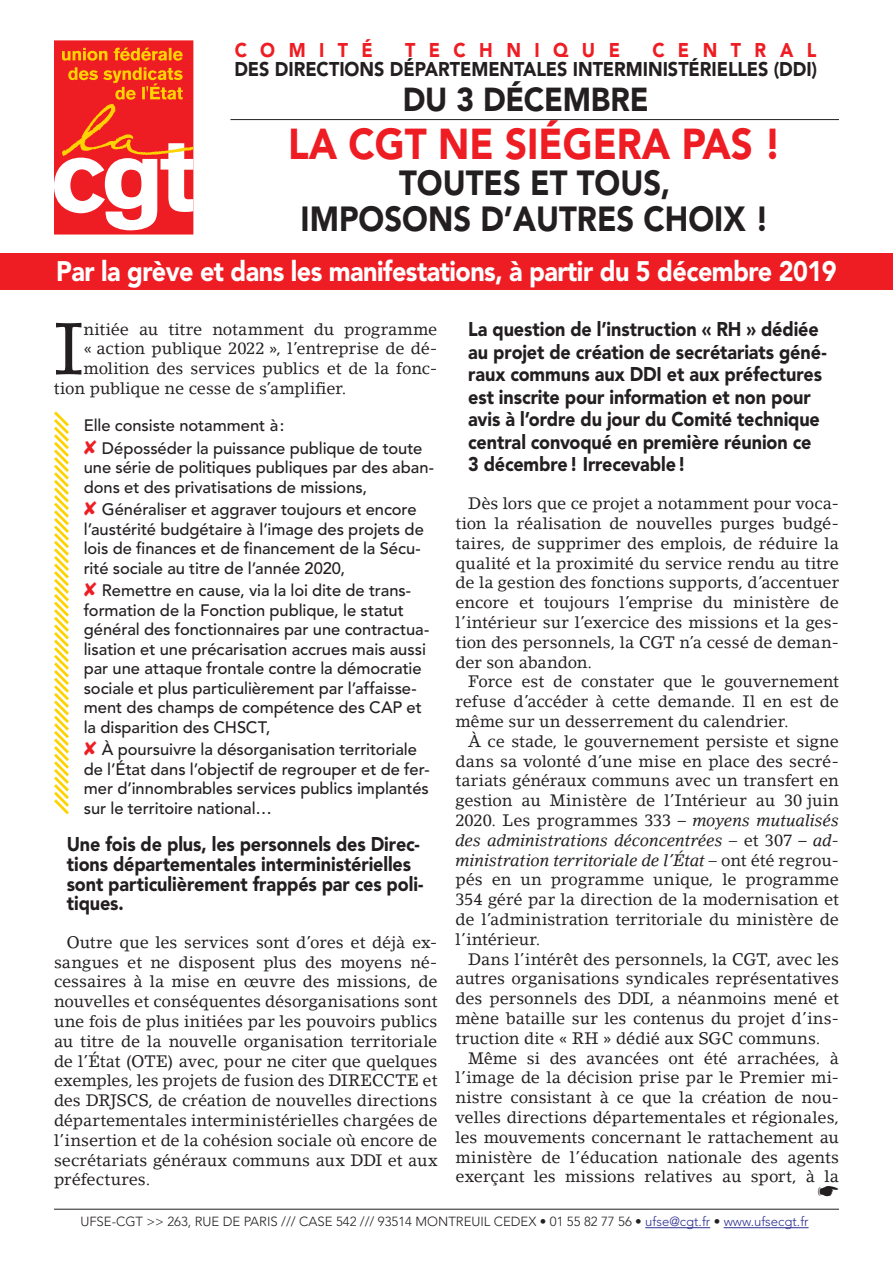
<style>
.page{position:relative;width:893px;height:1263px;background:#fff}
.page>*{position:absolute;margin:0;border:0;box-sizing:border-box;transform-origin:0 0}
.t1{font:72.45px "Lino Letter Std";color:#231f20}
.t2{font:900 42.9px "Avenir LT Std";color:#ee1d23;scale:.9 1}
.t3{font:900 34.65px/36px "Avenir LT Std";color:#231f20;text-align:center;scale:.9 1}
.t4{font:900 33px "Avenir LT Std";letter-spacing:-.01em;color:#231f20;scale:.91 1}
.t5{font:900 28.05px "Avenir LT Std";letter-spacing:-.02em;color:#fff;scale:.9 1}
.t6{font:900 19.8px/22.5px "Avenir LT Std";letter-spacing:-.005em;color:#231f20;scale:.91 1}
.t7{font:900 19.8px "Avenir LT Std";letter-spacing:.745em;color:#ee1d23;scale:.91 1}
.t8{font:16.5px/19.8px "Lino Letter Std";letter-spacing:-.005em;color:#231f20;text-align:justify}
.t9{font:500 16.5px/19.5px "Avenir LT Std";letter-spacing:-.005em;color:#231f20}
.t10{font:300 13.2px "Avenir LT Std";color:#231f20}
.s1{color:#ee1d23}
.s2{font-style:italic}
.s3{color:#2e3092}
</style>
<div class="page">
<svg style="left:54px;top:40px;width:139px;height:195px"></svg>
<hr style="left:645px;top:1227px;width:65px;height:1px;background:#2e3092">
<hr style="left:724px;top:1227px;width:85px;height:1px;background:#2e3092">
<hr style="left:54px;top:1209px;width:785px;height:1px;background:#231f20">
<hr style="left:230px;top:119px;width:609px;height:1px;background:#231f20">
<svg style="left:54px;top:411px;width:15px;height:404px"></svg>
<div style="left:0;top:253px;width:893px;height:36px;background:#ee1d23"></div>
<p class="t7" style="left:235px;top:38px;width:153px">COMITÉ</p>
<p class="t7" style="left:405px;top:38px;width:237px">TECHNIQUE</p>
<p class="t7" style="left:652px;top:38px;width:182px">CENTRAL</p>
<p class="t6" style="left:234px;top:58px;width:642px">DES DIRECTIONS DÉPARTEMENTALES INTERMINISTÉRIELLES (DDI)</p>
<h3 class="t4" style="left:403px;top:80px;width:272px">DU 3 DÉCEMBRE</h3>
<h2 class="t2" style="left:288px;top:118px;width:549px">LA CGT NE SIÉGERA PAS !</h2>
<h3 class="t3" style="left:301px;top:165px;width:522px">TOUTES ET TOUS,<br>IMPOSONS D’AUTRES CHOIX !</h3>
<h3 class="t5" style="left:56px;top:254px;width:869px">Par la grève et dans les manifestations, à partir du 5 décembre 2019</h3>
<h1 class="t1" style="left:54px;top:305px;width:31px">I</h1>
<p class="t8" style="left:83px;top:319px;width:355px">nitiée au titre notamment du programme</p>
<p class="t8" style="left:83px;top:339px;width:355px">« action publique 2022 », l’entreprise de dé-</p>
<p class="t8" style="left:83px;top:358px;width:355px">molition des services publics et de la fonc-</p>
<p class="t8" style="left:54px;top:378px;width:294px">tion publique ne cesse de s’amplifier.</p>
<p class="t9" style="left:84px;top:415px;width:340px;line-height:22.5px">Elle consiste notamment à:<br><span class="s1">✘</span> Déposséder la puissance publique de toute</p>
<p class="t9" style="left:84px;top:458px;width:352px">une série de politiques publiques par des aban&shy;dons et des privatisations de missions,</p>
<p class="t9" style="left:84px;top:500px;width:342px"><span class="s1">✘</span> Généraliser et aggraver toujours et encore l’austérité budgétaire à l’image des projets de lois de finances et de financement de la Sécu&shy;rité sociale au titre de l’année 2020,</p>
<p class="t9" style="left:84px;top:581px;width:347px"><span class="s1">✘</span> Remettre en cause, via la loi dite de trans&shy;formation de la Fonction publique, le statut général des fonctionnaires par une contractua&shy;lisation et une précarisation accrues mais aussi par une attaque frontale contre la démocratie sociale et plus particulièrement par l’affaisse&shy;ment des champs de compétence des CAP et la disparition des CHSCT,</p>
<p class="t9" style="left:84px;top:740px;width:347px"><span class="s1">✘</span> À poursuivre la désorganisation territoriale de l’État dans l’objectif de regrouper et de fer&shy;mer d’innombrables services publics implantés sur le territoire national…</p>
<p class="t6" style="left:67px;top:835px;width:393px;line-height:19.5px">Une fois de plus, les personnels des Direc&shy;tions départementales interministérielles sont particulièrement frappés par ces poli&shy;tiques.</p>
<p class="t8" style="left:54px;top:932px;width:385px;text-indent:13px">Outre que les services sont d’ores et déjà ex&shy;sangues et ne disposent plus des moyens né&shy;cessaires à la mise en œuvre des missions, de nouvelles et conséquentes désorganisations sont une fois de plus initiées par les pouvoirs publics au titre de la nouvelle organisation territoriale de l’État (OTE) avec, pour ne citer que quelques exemples, les projets de fusion des DIRECCTE et des DRJSCS, de création de nouvelles directions départementales interministérielles chargées de l’insertion et de la cohésion sociale où encore de secrétariats généraux communs aux DDI et aux préfectures.</p>
<p class="t6" style="left:468px;top:318px;width:395px">La question de l’instruction « RH » dédiée au projet de création de secrétariats géné&shy;raux communs aux DDI et aux préfectures est inscrite pour information et non pour avis à l’ordre du jour du Comité technique central convoqué en première réunion ce 3 décembre! Irrecevable!</p>
<p class="t8" style="left:455px;top:493px;width:385px;text-indent:13px">Dès lors que ce projet a notamment pour voca&shy;tion la réalisation de nouvelles purges budgé&shy;taires, de supprimer des emplois, de réduire la qualité et la proximité du service rendu au titre de la gestion des fonctions supports, d’accentuer encore et toujours l’emprise du ministère de l’intérieur sur l’exercice des missions et la ges&shy;tion des personnels, la CGT n’a cessé de deman&shy;der son abandon.</p>
<p class="t8" style="left:455px;top:672px;width:385px;text-indent:13px">Force est de constater que le gouvernement refuse d’accéder à cette demande. Il en est de même sur un desserrement du calendrier.</p>
<p class="t8" style="left:455px;top:731px;width:385px;text-indent:13px">À ce stade, le gouvernement persiste et signe dans sa volonté d’une mise en place des secré&shy;tariats généraux communs avec un transfert en gestion au Ministère de l’Intérieur au 30 juin 2020. Les programmes 333 – <span class="s2">moyens mutualisés des administrations déconcentrées –</span> et 307 – <span class="s2">ad&shy;ministration territoriale de l’État –</span> ont été regrou&shy;pés en un programme unique, le programme 354 géré par la direction de la modernisation et de l’administration territoriale du ministère de l’intérieur.</p>
<p class="t8" style="left:455px;top:949px;width:385px;text-indent:13px">Dans l’intérêt des personnels, la CGT, avec les autres organisations syndicales représentatives des personnels des DDI, a néanmoins mené et mène bataille sur les contenus du projet d’ins&shy;truction dite « RH » dédié aux SGC communs.</p>
<p class="t8" style="left:455px;top:1048px;width:385px;text-indent:13px">Même si des avancées ont été arrachées, à l’image de la décision prise par le Premier mi&shy;nistre consistant à ce que la création de nou&shy;velles directions départementales et régionales, les mouvements concernant le rattachement au ministère de l’éducation nationale des agents exerçant les missions relatives au sport, à la</p>
<p class="t10" style="left:80px;top:1214px;width:730px">UFSE-CGT &gt;&gt; 263, RUE DE PARIS /// CASE 542 /// 93514 MONTREUIL CEDEX • 01 55 82 77 56 • <span class="s3">ufse@cgt.fr</span> • <span class="s3">www.ufsecgt.fr</span></p>
</div>
